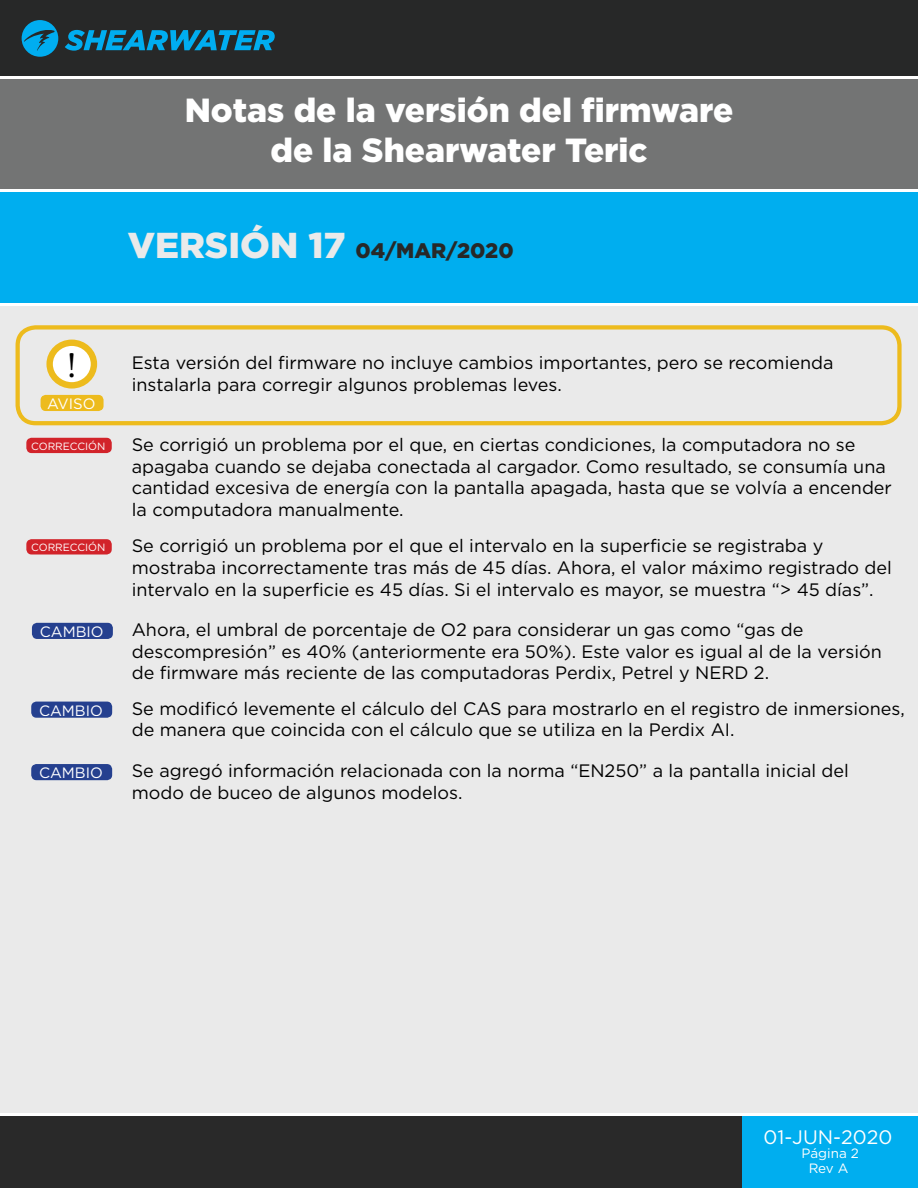
<style>
.page{position:relative;width:918px;height:1188px;background:#fff}
.page>*{position:absolute;margin:0;border:0;box-sizing:border-box;transform-origin:0 0}
.t1{font:36px "Minion Pro";color:#000}
.t2{font:900 33.45px/40.2px "Gotham HTF";color:#fff;text-align:center}
.t3{font:900 21px "Gotham HTF";color:#272828}
.t4{font:19.5px "Gotham HTF";color:#fff}
.t5{font:18px/21.6px "Gotham HTF";color:#000}
.t6{font:15px "Gotham HTF";color:#fff}
.t7{font:13.5px "Gotham HTF";color:#fff}
.t8{font:10.5px "Gotham HTF";color:#fff}
.s1{font-size:36px;color:#eaeaea}
</style>
<div class="page">
<div style="left:0;top:0;width:918px;height:77px;background:#272828"></div>
<div style="left:0;top:1114px;width:918px;height:74px;background:#292929"></div>
<div style="left:0;top:305px;width:918px;height:809px;background:#eaeaea"></div>
<svg style="left:65px;top:30px;width:210px;height:21px"></svg>
<svg style="left:22px;top:20px;width:36px;height:37px"></svg>
<div style="left:0;top:191px;width:918px;height:114px;background:#00aeef"></div>
<div style="left:0;top:77px;width:918px;height:114px;background:#737474"></div>
<div style="left:742px;top:1114px;width:176px;height:74px;background:#00aeef"></div>
<hr style="left:0;top:76px;width:918px;height:3px;background:#fff">
<hr style="left:0;top:189px;width:918px;height:3px;background:#fff">
<hr style="left:0;top:303px;width:918px;height:3px;background:#fff">
<hr style="left:0;top:1113px;width:918px;height:3px;background:#fff">
<div style="left:16px;top:325px;width:886px;height:100px;border:4px solid #edbb1d;border-radius:18px"></div>
<svg style="left:50px;top:343px;width:44px;height:42px"></svg>
<div style="left:46px;top:340px;width:51px;height:49px;border:6px solid #edbb1d;border-radius:50%"></div>
<div style="left:41px;top:396px;width:62px;height:14px;background:#edbb1d;border-radius:4px"></div>
<div style="left:41px;top:395px;width:63px;height:16px;border:2px solid #edbb1d;border-radius:4px"></div>
<div style="left:27px;top:439px;width:84px;height:13px;background:#d2232a;border-radius:4px"></div>
<div style="left:26px;top:438px;width:86px;height:15px;border:2px solid #d2232a;border-radius:4px"></div>
<div style="left:27px;top:540px;width:84px;height:14px;background:#d2232a;border-radius:4px"></div>
<div style="left:26px;top:539px;width:86px;height:16px;border:2px solid #d2232a;border-radius:4px"></div>
<div style="left:33px;top:624px;width:79px;height:14px;background:#25408f;border-radius:4px"></div>
<div style="left:32px;top:623px;width:81px;height:16px;border:2px solid #25408f;border-radius:4px"></div>
<div style="left:32px;top:702px;width:79px;height:15px;background:#25408f;border-radius:4px"></div>
<div style="left:31px;top:702px;width:81px;height:16px;border:2px solid #25408f;border-radius:4px"></div>
<div style="left:32px;top:765px;width:79px;height:14px;background:#25408f;border-radius:4px"></div>
<div style="left:31px;top:764px;width:81px;height:16px;border:2px solid #25408f;border-radius:4px"></div>
<h2 class="t2" style="left:185px;top:89px;width:550px">Notas de la versión del firmware de la Shearwater Teric</h2>
<p class="t3" style="left:128px;top:239px;width:388px"><span class="s1">VERSIÓN 17</span> 04/MAR/2020</p>
<h1 class="t1" style="left:67px;top:342px;width:11px">!</h1>
<p class="t6" style="left:47px;top:395px;width:50px">AVISO</p>
<p class="t8" style="left:31px;top:440px;width:76px">CORRECCIÓN</p>
<p class="t8" style="left:31px;top:542px;width:76px">CORRECCIÓN</p>
<p class="t6" style="left:40px;top:623px;width:65px">CAMBIO</p>
<p class="t6" style="left:39px;top:702px;width:65px">CAMBIO</p>
<p class="t6" style="left:39px;top:764px;width:65px">CAMBIO</p>
<p class="t5" style="left:132px;top:352px;width:703px">Esta versión del firmware no incluye cambios importantes, pero se recomienda instalarla para corregir algunos problemas leves.</p>
<p class="t5" style="left:132px;top:433px;width:762px">Se corrigió un problema por el que, en ciertas condiciones, la computadora no se apagaba cuando se dejaba conectada al cargador. Como resultado, se consumía una cantidad excesiva de energía con la pantalla apagada, hasta que se volvía a encender la computadora manualmente.</p>
<p class="t5" style="left:132px;top:535px;width:762px">Se corrigió un problema por el que el intervalo en la superficie se registraba y mostraba incorrectamente tras más de 45 días. Ahora, el valor máximo registrado del intervalo en la superficie es 45 días. Si el intervalo es mayor, se muestra “&gt; 45 días”.</p>
<p class="t5" style="left:132px;top:619px;width:752px">Ahora, el umbral de porcentaje de O2 para considerar un gas como “gas de descompresión” es 40% (anteriormente era 50%). Este valor es igual al de la versión de firmware más reciente de las computadoras Perdix, Petrel y NERD 2.</p>
<p class="t5" style="left:132px;top:697px;width:775px">Se modificó levemente el cálculo del CAS para mostrarlo en el registro de inmersiones, de manera que coincida con el cálculo que se utiliza en la Perdix AI.</p>
<p class="t5" style="left:132px;top:760px;width:719px">Se agregó información relacionada con la norma “EN250” a la pantalla inicial del modo de buceo de algunos modelos.</p>
<p class="t4" style="left:764px;top:1126px;width:130px">01-JUN-2020</p>
<p class="t7" style="left:809px;top:1160px;width:41px">Rev A</p>
<p class="t7" style="left:801px;top:1146px;width:59px">Página 2</p>
</div>
